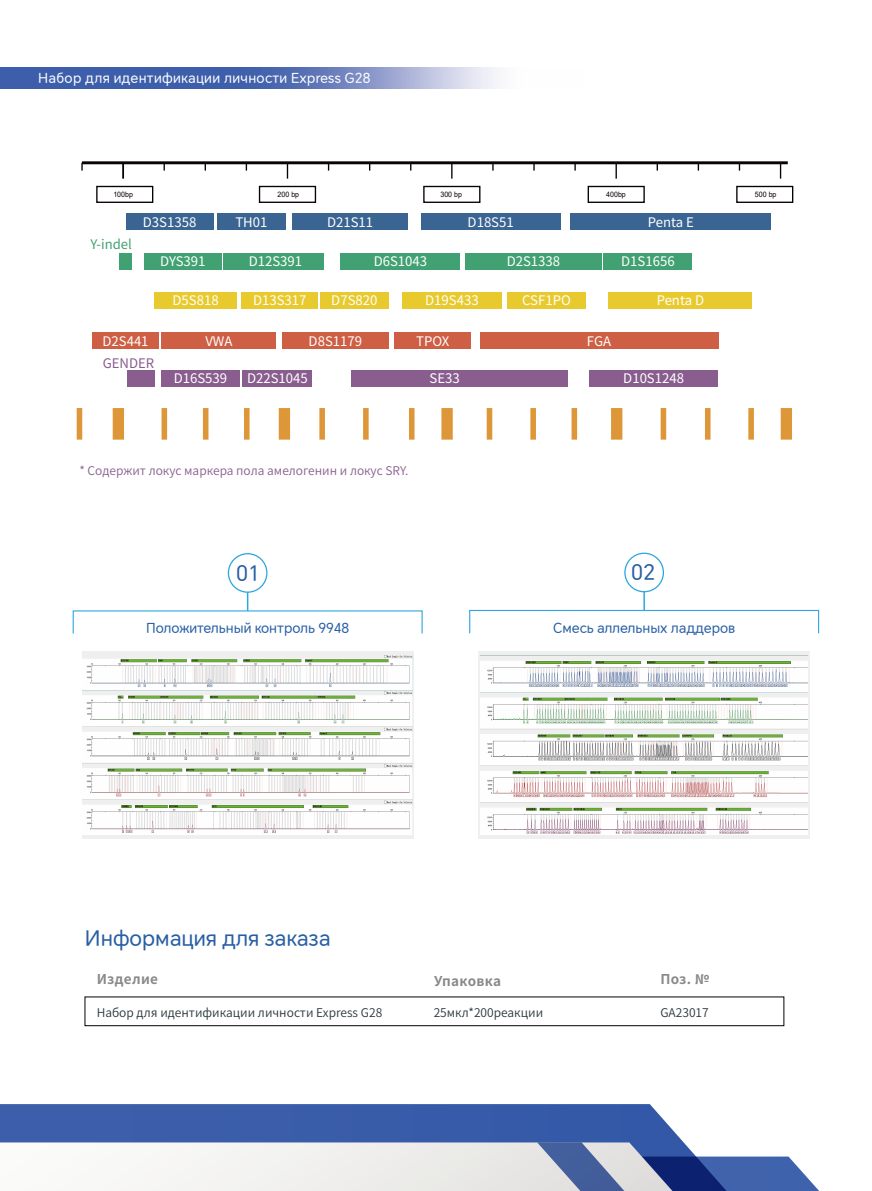
<style>
.page{position:relative;width:872px;height:1191px;background:#fff}
.page>*{position:absolute;margin:0;border:0;box-sizing:border-box;transform-origin:0 0}
.t1{font:21px "HONOR Sans CN";color:#285ea3}
.t2{font:13.5px "HONOR Sans CN";color:#285ea3}
.t3{font:13.5px "HONOR Sans CN";letter-spacing:.025em;color:#fff}
.t4{font:700 13.5px "Source Han Sans CN";letter-spacing:.025em;color:#898989}
.t5{font:13.2px "Source Han Sans CN";color:#fff}
.t6{font:13.2px "Source Han Sans CN";color:#42a172}
.t7{font:13.2px "Source Han Sans CN";color:#895e8f}
.t8{font:12px "Source Han Sans CN";color:#2b383d}
.t9{font:12px "Source Han Sans CN";color:#895e8f}
.t10{font:7.5px "Arial";letter-spacing:-.005em;color:#0a0205;scale:.94 1}
</style>
<div class="page">
<div style="left:0;top:1104px;width:683px;height:38px;background:#3a5daa"></div>
<svg style="left:0;top:1142px;width:819px;height:49px"></svg>
<div style="left:82px;top:651px;width:331px;height:187px;background:#efefef"></div>
<div style="left:478px;top:651px;width:332px;height:187px;background:#efefef"></div>
<div style="left:85px;top:996px;width:699px;height:30px;border:1px solid #090103"></div>
<div style="left:113px;top:408px;width:11px;height:31px;background:#dd9738"></div>
<div style="left:279px;top:408px;width:11px;height:31px;background:#dd9738"></div>
<div style="left:441px;top:408px;width:12px;height:31px;background:#dd9738"></div>
<div style="left:611px;top:408px;width:11px;height:31px;background:#dd9738"></div>
<div style="left:780px;top:408px;width:12px;height:31px;background:#dd9738"></div>
<div style="left:161px;top:408px;width:6px;height:31px;background:#dd9738"></div>
<div style="left:203px;top:408px;width:5px;height:31px;background:#dd9738"></div>
<div style="left:319px;top:408px;width:6px;height:31px;background:#dd9738"></div>
<div style="left:363px;top:408px;width:6px;height:31px;background:#dd9738"></div>
<div style="left:409px;top:408px;width:5px;height:31px;background:#dd9738"></div>
<div style="left:487px;top:408px;width:5px;height:31px;background:#dd9738"></div>
<div style="left:530px;top:408px;width:6px;height:31px;background:#dd9738"></div>
<div style="left:571px;top:408px;width:6px;height:31px;background:#dd9738"></div>
<div style="left:660px;top:408px;width:6px;height:31px;background:#dd9738"></div>
<div style="left:705px;top:408px;width:5px;height:31px;background:#dd9738"></div>
<div style="left:748px;top:408px;width:6px;height:31px;background:#dd9738"></div>
<div style="left:244px;top:408px;width:5px;height:31px;background:#dd9738"></div>
<div style="left:77px;top:408px;width:5px;height:31px;background:#dd9738"></div>
<div style="left:96px;top:186px;width:57px;height:17px;border:1px solid #0a0205"></div>
<div style="left:736px;top:186px;width:57px;height:17px;border:1px solid #0a0205"></div>
<div style="left:259px;top:186px;width:57px;height:17px;border:1px solid #0a0205"></div>
<div style="left:423px;top:186px;width:57px;height:17px;border:1px solid #0a0205"></div>
<div style="left:587px;top:186px;width:58px;height:17px;border:1px solid #0a0205"></div>
<hr style="left:82px;top:161px;width:705px;height:3px;background:#0a0205">
<svg style="left:122px;top:164px;width:2px;height:15px"></svg>
<svg style="left:163px;top:164px;width:2px;height:7px"></svg>
<svg style="left:574px;top:164px;width:2px;height:7px"></svg>
<svg style="left:656px;top:164px;width:2px;height:7px"></svg>
<svg style="left:697px;top:164px;width:2px;height:7px"></svg>
<svg style="left:287px;top:164px;width:1px;height:15px"></svg>
<svg style="left:780px;top:164px;width:1px;height:15px"></svg>
<svg style="left:615px;top:164px;width:2px;height:15px"></svg>
<svg style="left:451px;top:164px;width:1px;height:15px"></svg>
<svg style="left:81px;top:163px;width:2px;height:8px"></svg>
<div style="left:126px;top:214px;width:87px;height:16px;background:#3a6593"></div>
<div style="left:217px;top:214px;width:68px;height:16px;background:#3a6593"></div>
<div style="left:292px;top:214px;width:116px;height:16px;background:#3a6593"></div>
<div style="left:421px;top:214px;width:139px;height:16px;background:#3a6593"></div>
<div style="left:571px;top:214px;width:200px;height:16px;background:#3a6593"></div>
<div style="left:144px;top:254px;width:78px;height:16px;background:#42a172"></div>
<div style="left:224px;top:254px;width:100px;height:16px;background:#42a172"></div>
<div style="left:341px;top:253px;width:119px;height:17px;background:#42a172"></div>
<div style="left:465px;top:253px;width:137px;height:17px;background:#42a172"></div>
<div style="left:604px;top:253px;width:88px;height:17px;background:#42a172"></div>
<div style="left:119px;top:254px;width:13px;height:16px;background:#42a172"></div>
<div style="left:154px;top:292px;width:83px;height:16px;background:#e9ca2e"></div>
<div style="left:242px;top:292px;width:76px;height:16px;background:#e9ca2e"></div>
<div style="left:320px;top:292px;width:68px;height:16px;background:#e9ca2e"></div>
<div style="left:402px;top:292px;width:99px;height:16px;background:#e9ca2e"></div>
<div style="left:608px;top:292px;width:144px;height:16px;background:#e9ca2e"></div>
<div style="left:507px;top:292px;width:79px;height:16px;background:#e9ca2e"></div>
<div style="left:282px;top:332px;width:106px;height:16px;background:#ce5e44"></div>
<div style="left:162px;top:332px;width:114px;height:16px;background:#ce5e44"></div>
<div style="left:394px;top:332px;width:77px;height:16px;background:#ce5e44"></div>
<div style="left:479px;top:332px;width:239px;height:16px;background:#ce5e44"></div>
<div style="left:92px;top:332px;width:67px;height:16px;background:#ce5e44"></div>
<div style="left:243px;top:370px;width:69px;height:16px;background:#895e8f"></div>
<div style="left:161px;top:370px;width:79px;height:16px;background:#895e8f"></div>
<div style="left:351px;top:370px;width:217px;height:16px;background:#895e8f"></div>
<div style="left:589px;top:370px;width:129px;height:16px;background:#895e8f"></div>
<div style="left:127px;top:370px;width:27px;height:16px;background:#895e8f"></div>
<svg style="left:247px;top:593px;width:1px;height:18px"></svg>
<div style="left:228px;top:553px;width:39px;height:40px;border:1px solid #2ea7e0;border-radius:50%"></div>
<div style="left:469px;top:610px;width:350px;height:23px;border:1px solid #2ea7e0"></div>
<svg style="left:643px;top:592px;width:2px;height:18px"></svg>
<div style="left:624px;top:552px;width:40px;height:40px;border:1px solid #2ea7e0;border-radius:50%"></div>
<svg style="left:0;top:67px;width:497px;height:22px;background:#677fbb"></svg>
<img style="left:83px;top:655px;width:329px;height:180px">
<img style="left:480px;top:655px;width:328px;height:180px">
<p class="t3" style="left:38px;top:72px;width:334px">Набор для идентификации личности Express G28</p>
<p class="t10" style="left:113px;top:189px;width:22px">100bp</p>
<p class="t10" style="left:277px;top:189px;width:25px">200 bp</p>
<p class="t10" style="left:440px;top:189px;width:25px">300 bp</p>
<p class="t10" style="left:606px;top:189px;width:22px">400bp</p>
<p class="t10" style="left:755px;top:189px;width:25px">500 bp</p>
<p class="t6" style="left:90px;top:237px;width:43px">Y-indel</p>
<p class="t5" style="left:143px;top:214px;width:55px">D3S1358</p>
<p class="t5" style="left:235px;top:214px;width:34px">TH01</p>
<p class="t5" style="left:249px;top:254px;width:55px">D12S391</p>
<p class="t5" style="left:173px;top:292px;width:48px">D5S818</p>
<p class="t5" style="left:327px;top:214px;width:48px">D21S11</p>
<p class="t5" style="left:467px;top:214px;width:48px">D18S51</p>
<p class="t5" style="left:160px;top:254px;width:47px">DYS391</p>
<p class="t5" style="left:507px;top:254px;width:55px">D2S1338</p>
<p class="t5" style="left:374px;top:254px;width:55px">D6S1043</p>
<p class="t5" style="left:425px;top:292px;width:55px">D19S433</p>
<p class="t5" style="left:253px;top:292px;width:55px">D13S317</p>
<p class="t5" style="left:331px;top:292px;width:48px">D7S820</p>
<p class="t5" style="left:522px;top:292px;width:50px">CSF1PO</p>
<p class="t5" style="left:648px;top:214px;width:48px">Penta E</p>
<p class="t5" style="left:621px;top:254px;width:55px">D1S1656</p>
<p class="t5" style="left:656px;top:292px;width:49px">Penta D</p>
<p class="t5" style="left:102px;top:333px;width:48px">D2S441</p>
<p class="t5" style="left:205px;top:333px;width:29px">VWA</p>
<p class="t5" style="left:309px;top:333px;width:55px">D8S1179</p>
<p class="t5" style="left:416px;top:333px;width:35px">TPOX</p>
<p class="t5" style="left:587px;top:333px;width:26px">FGA</p>
<p class="t7" style="left:103px;top:356px;width:53px">GENDER</p>
<p class="t5" style="left:174px;top:371px;width:55px">D16S539</p>
<p class="t5" style="left:247px;top:371px;width:62px">D22S1045</p>
<p class="t5" style="left:429px;top:371px;width:32px">SE33</p>
<p class="t5" style="left:623px;top:371px;width:62px">D10S1248</p>
<p class="t9" style="left:79px;top:464px;width:330px">* Содержит локус маркера пола амелогенин и локус SRY.</p>
<h1 class="t1" style="left:236px;top:562px;width:26px">01</h1>
<h1 class="t1" style="left:631px;top:562px;width:26px">02</h1>
<p class="t2" style="left:146px;top:621px;width:205px">Положительный контроль 9948</p>
<p class="t2" style="left:553px;top:621px;width:183px">Смесь аллельных ладдеров</p>
<h1 class="t1" style="left:85px;top:927px;width:247px">Информация для заказа</h1>
<p class="t4" style="left:97px;top:971px;width:63px">Изделие</p>
<p class="t4" style="left:434px;top:973px;width:69px">Упаковка</p>
<p class="t4" style="left:660px;top:971px;width:50px">Поз. №</p>
<p class="t8" style="left:97px;top:1005px;width:287px">Набор для идентификации личности Express G28</p>
<p class="t8" style="left:434px;top:1005px;width:111px">25мкл*200реакции</p>
<p class="t8" style="left:660px;top:1005px;width:50px">GA23017</p>
</div>
